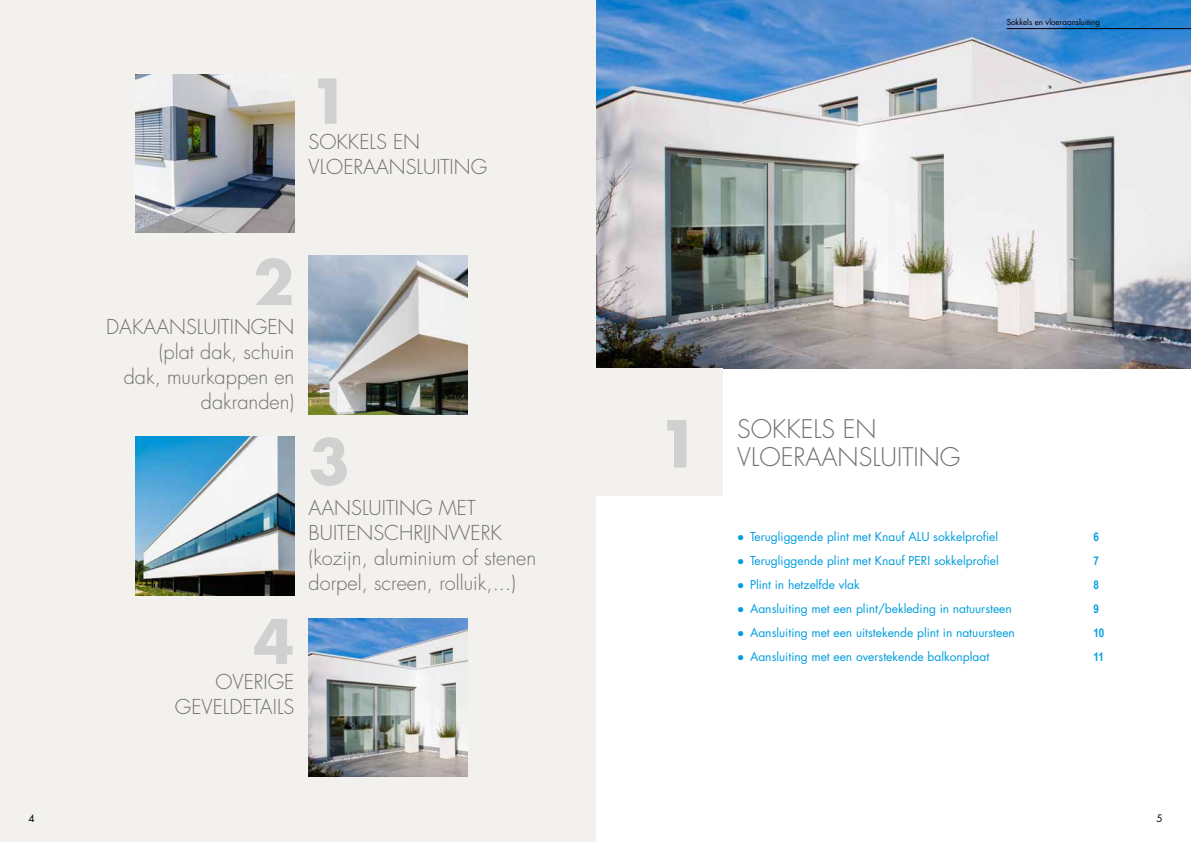
<style>
.page{position:relative;width:1191px;height:842px;background:#fff}
.page>*{position:absolute;margin:0;border:0;box-sizing:border-box;transform-origin:0 0}
.t1{font:700 63px "Futura Std";color:#d0d0d0}
.t2{font:700 60px "Futura Std";color:#d0d0d0}
.t3{font:300 25px/28px "Futura Std";color:#706f6f}
.t4{font:300 20px/25px "Futura Std";color:#706f6f}
.t5{font:12px "Futura Std";color:#009edf}
.t6{font:700 12px "Arial Narrow";color:#009edf}
.t7{font:10px "Futura Std";color:#000}
.t8{font:8px "Futura Std";color:#000}
.s1{font-family:"Arial Narrow";font-weight:700}
</style>
<div class="page">
<img style="left:595px;top:0;width:596px;height:369px">
<div style="left:0;top:0;width:595px;height:842px;background:#f3f1ed"></div>
<img style="left:136px;top:74px;width:158px;height:159px">
<img style="left:309px;top:255px;width:158px;height:159px">
<img style="left:136px;top:437px;width:158px;height:159px">
<div style="left:595px;top:369px;width:128px;height:127px;background:#f3f1ed"></div>
<hr style="left:1006px;top:28px;width:185px;height:1px;background:#000">
<img style="left:309px;top:618px;width:158px;height:159px">
<p class="t7" style="left:28px;top:812px;width:8px">4</p>
<h2 class="t2" style="left:309px;top:61px;width:43px">1</h2>
<h3 class="t4" style="left:309px;top:130px;width:180px">SOKKELS EN<br>VLOERAANSLUITING</h3>
<h2 class="t2" style="left:253px;top:243px;width:43px">2</h2>
<h3 class="t4" style="left:106px;top:315px;width:190px;text-align:right">DAKAANSLUITINGEN (plat dak, schuin<br>dak, muurkappen en dakranden)</h3>
<h2 class="t2" style="left:253px;top:602px;width:43px">4</h2>
<h3 class="t4" style="left:175px;top:670px;width:121px;text-align:right">OVERIGE<br>GEVELDETAILS</h3>
<h2 class="t2" style="left:309px;top:422px;width:43px">3</h2>
<h3 class="t4" style="left:309px;top:495px;width:229px">AANSLUITING MET<br>BUITENSCHRIJNWERK (kozijn, aluminium of stenen dorpel, screen, rolluik,...)</h3>
<p class="t8" style="left:1006px;top:17px;width:95px">Sokkels en vloeraansluiting</p>
<h1 class="t1" style="left:657px;top:402px;width:45px">1</h1>
<h3 class="t3" style="left:737px;top:416px;width:225px">SOKKELS EN<br>VLOERAANSLUITING</h3>
<p class="t5" style="left:737px;top:529px;width:262px"><span class="s1">●</span> Terugliggende plint met Knauf ALU sokkelprofiel</p>
<p class="t6" style="left:1093px;top:528px;width:7px">6</p>
<p class="t5" style="left:737px;top:553px;width:263px"><span class="s1">●</span> Terugliggende plint met Knauf PERI sokkelprofiel</p>
<p class="t6" style="left:1093px;top:552px;width:7px">7</p>
<p class="t5" style="left:737px;top:577px;width:124px"><span class="s1">●</span> Plint in hetzelfde vlak</p>
<p class="t6" style="left:1093px;top:576px;width:7px">8</p>
<p class="t5" style="left:737px;top:601px;width:276px"><span class="s1">●</span> Aansluiting met een plint/bekleding in natuursteen</p>
<p class="t6" style="left:1093px;top:600px;width:7px">9</p>
<p class="t5" style="left:737px;top:625px;width:279px"><span class="s1">●</span> Aansluiting met een uitstekende plint in natuursteen</p>
<p class="t6" style="left:1093px;top:624px;width:12px">10</p>
<p class="t5" style="left:737px;top:649px;width:253px"><span class="s1">●</span> Aansluiting met een overstekende balkonplaat</p>
<p class="t6" style="left:1093px;top:648px;width:12px">11</p>
<p class="t7" style="left:1156px;top:812px;width:8px">5</p>
</div>
